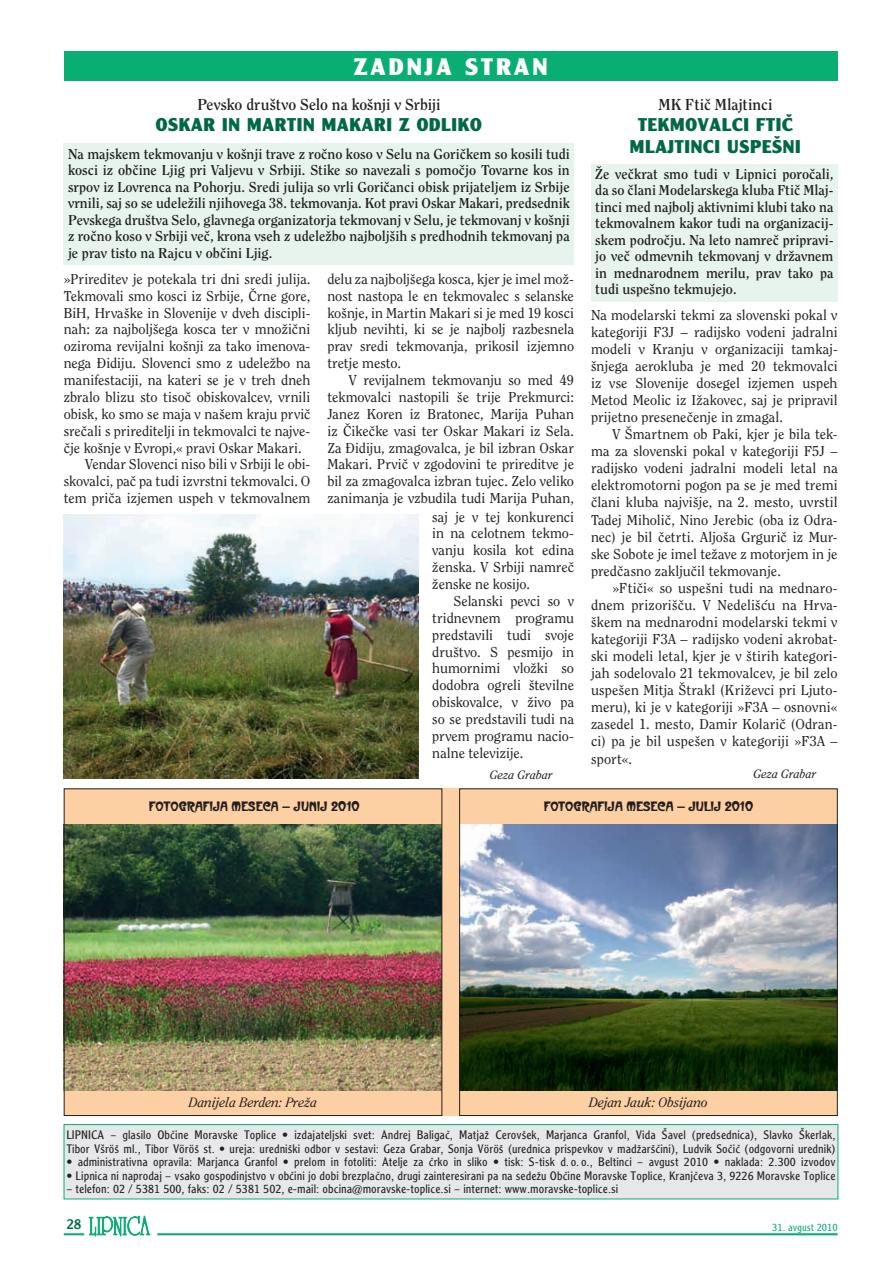
<style>
.page{position:relative;width:893px;height:1263px;background:#fff}
.page>*{position:absolute;margin:0;border:0;box-sizing:border-box;transform-origin:0 0}
.t1{font:23.25px "Clearface Goth UB";letter-spacing:.1em;color:#fff}
.t2{font:18px/21.6px "Clearface Goth UB";color:#006943;text-align:center}
.t3{font:700 15.75px "Clearface O Taa";color:#231f20}
.t4{font:14.25px/16.8px "Clearface O Taa";letter-spacing:-.005em;color:#231f20;text-align:justify}
.t5{font:700 14.25px/16.5px "Clearface O Taa";color:#231f20;text-align:justify}
.t6{font:14.25px "Metropolitaines DOT";color:#231f20}
.t7{font:14.25px "Clearface Goth N";color:#006943}
.t8{font:italic 13.5px "Clearface O Taa";color:#231f20}
.t9{font:12px/13.5px "Clearface Goth L";letter-spacing:.005em;color:#231f20}
.t10{font:italic 12px "Clearface O Taa";color:#231f20}
.t11{font:10.5px "Clearface Goth L";color:#09ae73}
</style>
<div class="page">
<div style="left:64px;top:51px;width:774px;height:30px;background:#09ae73"></div>
<hr style="left:157px;top:1233px;width:681px;height:2px;background:#09ae73">
<svg style="left:89px;top:1216px;width:61px;height:20px"></svg>
<hr style="left:64px;top:1233px;width:20px;height:2px;background:#09ae73">
<div style="left:64px;top:1124px;width:774px;height:75px;background:#e6e7e9"></div>
<div style="left:64px;top:1124px;width:774px;height:75px;border:1px solid #09ae73"></div>
<div style="left:64px;top:144px;width:510px;height:121px;background:#e7f4ed"></div>
<img style="left:64px;top:514px;width:354px;height:264px">
<div style="left:591px;top:164px;width:247px;height:137px;background:#e7f4ed"></div>
<img style="left:63px;top:788px;width:775px;height:328px">
<h1 class="t1" style="left:353px;top:58px;width:196px">ZADNJA STRAN</h1>
<p class="t3" style="left:197px;top:98px;width:245px">Pevsko društvo Selo na košnji v Srbiji</p>
<p class="t2" style="left:156px;top:116px;width:328px">OSKAR IN MARTIN MAKARI Z ODLIKO</p>
<p class="t5" style="left:68px;top:146px;width:503px">Na majskem tekmovanju v košnji trave z ročno koso v Selu na Goričkem so kosili tudi kosci iz občine Ljig pri Valjevu v Srbiji. Stike so navezali s pomočjo Tovarne kos in srpov iz Lovrenca na Pohorju. Sredi julija so vrli Goričanci obisk prijateljem iz Srbije vrnili, saj so se udeležili njihovega 38. tekmovanja. Kot pravi Oskar Makari, predsednik Pevskega društva Selo, glavnega organizatorja tekmovanj v Selu, je tekmovanj v košnji z ročno koso v Srbiji več, krona vseh z udeležbo najboljših s predhodnih tekmovanj pa je prav tisto na Rajcu v občini Ljig.</p>
<p class="t4" style="left:64px;top:271px;width:248px">»Prireditev je potekala tri dni sredi julija.</p>
<p class="t4" style="left:64px;top:288px;width:248px">Tekmovali smo kosci iz Srbije, Črne gore,</p>
<p class="t4" style="left:64px;top:305px;width:248px">BiH, Hrvaške in Slovenije v dveh discipli-</p>
<p class="t4" style="left:64px;top:322px;width:248px">nah: za najboljšega kosca ter v množični</p>
<p class="t4" style="left:64px;top:339px;width:248px">oziroma revijalni košnji za tako imenova-</p>
<p class="t4" style="left:64px;top:356px;width:248px">nega Đidiju. Slovenci smo z udeležbo na</p>
<p class="t4" style="left:64px;top:373px;width:248px">manifestaciji, na kateri se je v treh dneh</p>
<p class="t4" style="left:64px;top:389px;width:248px">zbralo blizu sto tisoč obiskovalcev, vrnili</p>
<p class="t4" style="left:64px;top:406px;width:248px">obisk, ko smo se maja v našem kraju prvič</p>
<p class="t4" style="left:64px;top:423px;width:248px">srečali s prireditelji in tekmovalci te najve-</p>
<p class="t4" style="left:64px;top:440px;width:239px">čje košnje v Evropi,« pravi Oskar Makari.</p>
<p class="t4" style="left:85px;top:457px;width:227px">Vendar Slovenci niso bili v Srbiji le obi-</p>
<p class="t4" style="left:64px;top:474px;width:248px">skovalci, pač pa tudi izvrstni tekmovalci. O</p>
<p class="t4" style="left:64px;top:491px;width:248px">tem priča izjemen uspeh v tekmovalnem</p>
<p class="t4" style="left:327px;top:271px;width:248px">delu za najboljšega kosca, kjer je imel mož&shy;nost nastopa le en tekmovalec s selanske košnje, in Martin Makari si je med 19 kosci kljub nevihti, ki se je najbolj razbesnela prav sredi tekmovanja, prikosil izjemno tretje mesto.</p>
<p class="t4" style="left:327px;top:373px;width:248px;text-indent:21px">V revijalnem tekmovanju so med 49 tekmovalci nastopili še trije Prekmurci:<br>Janez Koren iz Bratonec, Marija Puhan iz Čikečke vasi ter Oskar Makari iz Sela.<br>Za Đidiju, zmagovalca, je bil izbran Oskar Makari. Prvič v zgodovini te prireditve je bil za zmagovalca izbran tujec. Zelo veliko zanimanja je vzbudila tudi Marija Puhan,</p>
<p class="t4" style="left:432px;top:509px;width:143px">saj je v tej konkurenci in na celotnem tekmo&shy;vanju kosila kot edina ženska. V Srbiji namreč ženske ne kosijo.</p>
<p class="t4" style="left:432px;top:593px;width:143px;text-indent:21px">Selanski pevci so v tridnevnem programu predstavili tudi svoje društvo. S pesmijo in humornimi vložki so dodobra ogreli številne obiskovalce, v živo pa so se predstavili tudi na prvem programu nacio&shy;nalne televizije.</p>
<p class="t10" style="left:490px;top:770px;width:65px">Geza Grabar</p>
<p class="t3" style="left:658px;top:98px;width:115px">MK Ftič Mlajtinci</p>
<p class="t2" style="left:630px;top:116px;width:173px">TEKMOVALCI FTIŒ<br>MLAJTINCI USPEŠNI</p>
<p class="t5" style="left:595px;top:166px;width:240px">Že večkrat smo tudi v Lipnici poročali, da so člani Modelarskega kluba Ftič Mlaj&shy;tinci med najbolj aktivnimi klubi tako na tekmovalnem kakor tudi na organizacij&shy;skem področju. Na leto namreč pripravi&shy;jo več odmevnih tekmovanj v državnem in mednarodnem merilu, prav tako pa tudi uspešno tekmujejo.</p>
<p class="t4" style="left:591px;top:307px;width:248px">Na modelarski tekmi za slovenski pokal v kategoriji F3J – radijsko vodeni jadralni modeli v Kranju v organizaciji tamkaj&shy;šnjega aerokluba je med 20 tekmovalci iz vse Slovenije dosegel izjemen uspeh Metod Meolic iz Ižakovec, saj je pripravil prijetno presenečenje in zmagal.</p>
<p class="t4" style="left:591px;top:426px;width:248px;text-indent:21px">V Šmartnem ob Paki, kjer je bila tek&shy;ma za slovenski pokal v kategoriji F5J – radijsko vodeni jadralni modeli letal na elektromotorni pogon pa se je med tremi člani kluba najvišje, na 2. mesto, uvrstil Tadej Miholič, Nino Jerebic (oba iz Odra&shy;nec) je bil četrti. Aljoša Grgurič iz Mur&shy;ske Sobote je imel težave z motorjem in je predčasno zaključil tekmovanje.</p>
<p class="t4" style="left:591px;top:580px;width:248px;text-indent:21px">»Ftiči« so uspešni tudi na mednaro&shy;dnem prizorišču. V Nedelišću na Hrva&shy;škem na mednarodni modelarski tekmi v kategoriji F3A – radijsko vodeni akrobat&shy;ski modeli letal, kjer je v štirih kategori&shy;jah sodelovalo 21 tekmovalcev, je bil zelo uspešen Mitja Štrakl (Križevci pri Ljuto&shy;meru), ki je v kategoriji »F3A – osnovni« zasedel 1. mesto, Damir Kolarič (Odran&shy;ci) pa je bil uspešen v kategoriji »F3A – sport«.</p>
<p class="t10" style="left:753px;top:768px;width:65px">Geza Grabar</p>
<p class="t6" style="left:149px;top:797px;width:212px">FOTOGRAFIJA MESECA – JUNIJ 2010</p>
<p class="t6" style="left:544px;top:797px;width:211px">FOTOGRAFIJA MESECA – julij 2010</p>
<p class="t8" style="left:189px;top:1097px;width:130px">Danijela Berden: Preža</p>
<p class="t8" style="left:589px;top:1097px;width:120px">Dejan Jauk: Obsijano</p>
<p class="t9" style="left:66px;top:1129px;width:771px">LIPNICA – glasilo Obœine Moravske Toplice • izdajateljski svet: Andrej Baligaœ, Matjaæ Cerovøek, Marjanca Granfol, Vida Øavel (predsednica), Slavko Økerlak,<br>Tibor Všröø ml., Tibor Vöröø st. • ureja: uredniøki odbor v sestavi: Geza Grabar, Sonja Vöröø (urednica prispevkov v madæarøœini), Ludvik Soœiœ (odgovorni urednik)</p>
<p class="t9" style="left:66px;top:1156px;width:771px">• administrativna opravila: Marjanca Granfol • prelom in fotoliti: Atelje za œrko in sliko • tisk: S-tisk d. o. o., Beltinci – avgust 2010 • naklada: 2.300 izvodov</p>
<p class="t9" style="left:66px;top:1170px;width:771px">• Lipnica ni naprodaj – vsako gospodinjstvo v obœini jo dobi brezplaœno, drugi zainteresirani pa na sedeæu Obœine Moravske Toplice, Kranjœeva 3, 9226 Moravske Toplice</p>
<p class="t9" style="left:66px;top:1183px;width:554px">– telefon: 02 / 5381 500, faks: 02 / 5381 502, e-mail: obcina@moravske-toplice.si – internet: www.moravske-toplice.si</p>
<p class="t7" style="left:66px;top:1219px;width:16px">28</p>
<p class="t11" style="left:772px;top:1223px;width:67px">31. avgust 2010</p>
</div>
